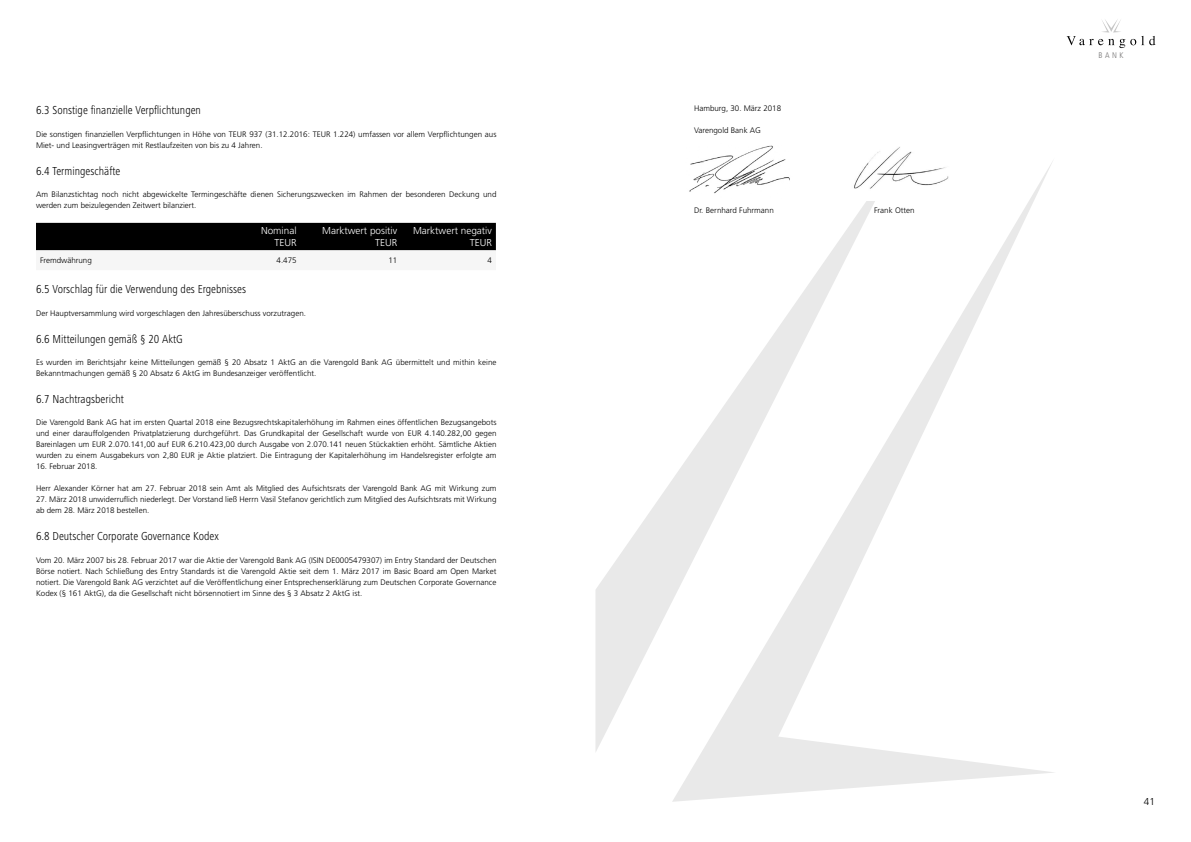
<style>
.page{position:relative;width:1191px;height:842px;background:#fff}
.page>*{position:absolute;margin:0;border:0;box-sizing:border-box;transform-origin:0 0}
.t1{font:300 condensed 12px "Frutiger Next LT";color:#000}
.t2{font:300 10px/12px "Frutiger";color:#fff;text-align:right}
.t3{font:300 10px "Frutiger";color:#000}
.t4{font:300 condensed 8.1px "Frutiger";color:#706f6f}
.t5{font:300 8px/11px "Frutiger";color:#000}
</style>
<div class="page">
<svg style="left:1066px;top:19px;width:89px;height:29px"></svg>
<div style="left:36px;top:223px;width:460px;height:28px;background:#000"></div>
<svg style="left:672px;top:161px;width:382px;height:641px"></svg>
<svg style="left:595px;top:161px;width:303px;height:592px"></svg>
<img style="left:684px;top:145px;width:108px;height:53px">
<img style="left:846px;top:147px;width:113px;height:53px">
<h1 class="t1" style="left:36px;top:104px;width:166px">6.3 Sonstige finanzielle Verpflichtungen</h1>
<p class="t5" style="left:36px;top:128px;width:462px">Die sonstigen fi nanziellen Verpflichtungen in Höhe von TEUR 937 (31.12.2016: TEUR 1.224) umfassen vor allem Verpflichtungen aus<br>Miet- und Leasingverträgen mit Restlaufzeiten von bis zu 4 Jahren.</p>
<h1 class="t1" style="left:36px;top:164px;width:86px">6.4 Termingeschäfte</h1>
<p class="t5" style="left:36px;top:189px;width:462px">Am Bilanzstichtag noch nicht abgewickelte Termingeschäfte dienen Sicherungszwecken im Rahmen der besonderen Deckung und werden zum beizulegenden Zeitwert bilanziert.</p>
<p class="t2" style="left:261px;top:225px;width:37px">Nominal<br>TEUR</p>
<p class="t2" style="left:322px;top:225px;width:76px">Marktwert positiv<br>TEUR</p>
<p class="t2" style="left:413px;top:225px;width:80px">Marktwert negativ<br>TEUR</p>
<p class="t5" style="left:40px;top:255px;width:53px">Fremdwährung</p>
<p class="t5" style="left:276px;top:255px;width:22px">4.475</p>
<p class="t5" style="left:388px;top:255px;width:10px">11</p>
<p class="t5" style="left:487px;top:255px;width:6px">4</p>
<h1 class="t1" style="left:36px;top:283px;width:212px">6.5 Vorschlag für die Verwendung des Ergebnisses</h1>
<p class="t5" style="left:36px;top:307px;width:271px">Der Hauptversammlung wird vorgeschlagen den Jahresüberschuss vorzutragen.</p>
<h1 class="t1" style="left:36px;top:332px;width:148px">6.6 Mitteilungen gemäß § 20 AktG</h1>
<p class="t5" style="left:36px;top:357px;width:462px">Es wurden im Berichtsjahr keine Mitteilungen gemäß § 20 Absatz 1 AktG an die Varengold Bank AG übermittelt und mithin keine<br>Bekanntmachungen gemäß § 20 Absatz 6 AktG im Bundesanzeiger veröffentlicht.</p>
<h1 class="t1" style="left:36px;top:392px;width:89px">6.7 Nachtragsbericht</h1>
<p class="t5" style="left:36px;top:417px;width:462px;text-align:justify">Die Varengold Bank AG hat im ersten Quartal 2018 eine Bezugsrechtskapitalerhöhung im Rahmen eines öffentlichen Bezugsangebots und einer darauffolgenden Privatplatzierung durchgeführt. Das Grundkapital der Gesellschaft wurde von EUR 4.140.282,00 gegen Bareinlagen um EUR 2.070.141,00 auf EUR 6.210.423,00 durch Ausgabe von 2.070.141 neuen Stückaktien erhöht. Sämtliche Aktien wurden zu einem Ausgabekurs von 2,80 EUR je Aktie platziert. Die Eintragung der Kapitalerhöhung im Handelsregister erfolgte am</p>
<p class="t5" style="left:36px;top:461px;width:63px">16. Februar 2018.</p>
<p class="t5" style="left:36px;top:483px;width:462px">Herr Alexander Körner hat am 27. Februar 2018 sein Amt als Mitglied des Aufsichtsrats der Varengold Bank AG mit Wirkung zum</p>
<p class="t5" style="left:36px;top:494px;width:462px">27. März 2018 unwiderruflich niederlegt. Der Vorstand ließ Herrn Vasil Stefanov gerichtlich zum Mitglied des Aufsichtsrats mit Wirkung ab dem 28. März 2018 bestellen.</p>
<h1 class="t1" style="left:36px;top:530px;width:184px">6.8 Deutscher Corporate Governance Kodex</h1>
<p class="t5" style="left:36px;top:554px;width:462px;text-align:justify">Vom 20. März 2007 bis 28. Februar 2017 war die Aktie der Varengold Bank AG (ISIN DE0005479307) im Entry Standard der Deutschen Börse notiert. Nach Schließung des Entry Standards ist die Varengold Aktie seit dem 1. März 2017 im Basic Board am Open Market notiert. Die Varengold Bank AG verzichtet auf die Veröffentlichung einer Entsprechenserklärung zum Deutschen Corporate Governance Kodex (§ 161 AktG), da die Gesellschaft nicht börsennotiert im Sinne des § 3 Absatz 2 AktG ist.</p>
<p class="t5" style="left:694px;top:103px;width:89px">Hamburg, 30. März 2018</p>
<p class="t5" style="left:694px;top:125px;width:68px">Varengold Bank AG</p>
<p class="t5" style="left:694px;top:205px;width:81px">Dr. Bernhard Fuhrmann</p>
<p class="t5" style="left:874px;top:205px;width:42px">Frank Otten</p>
<p class="t4" style="left:1098px;top:51px;width:27px">BANK</p>
<p class="t3" style="left:1143px;top:795px;width:13px">41</p>
</div>
